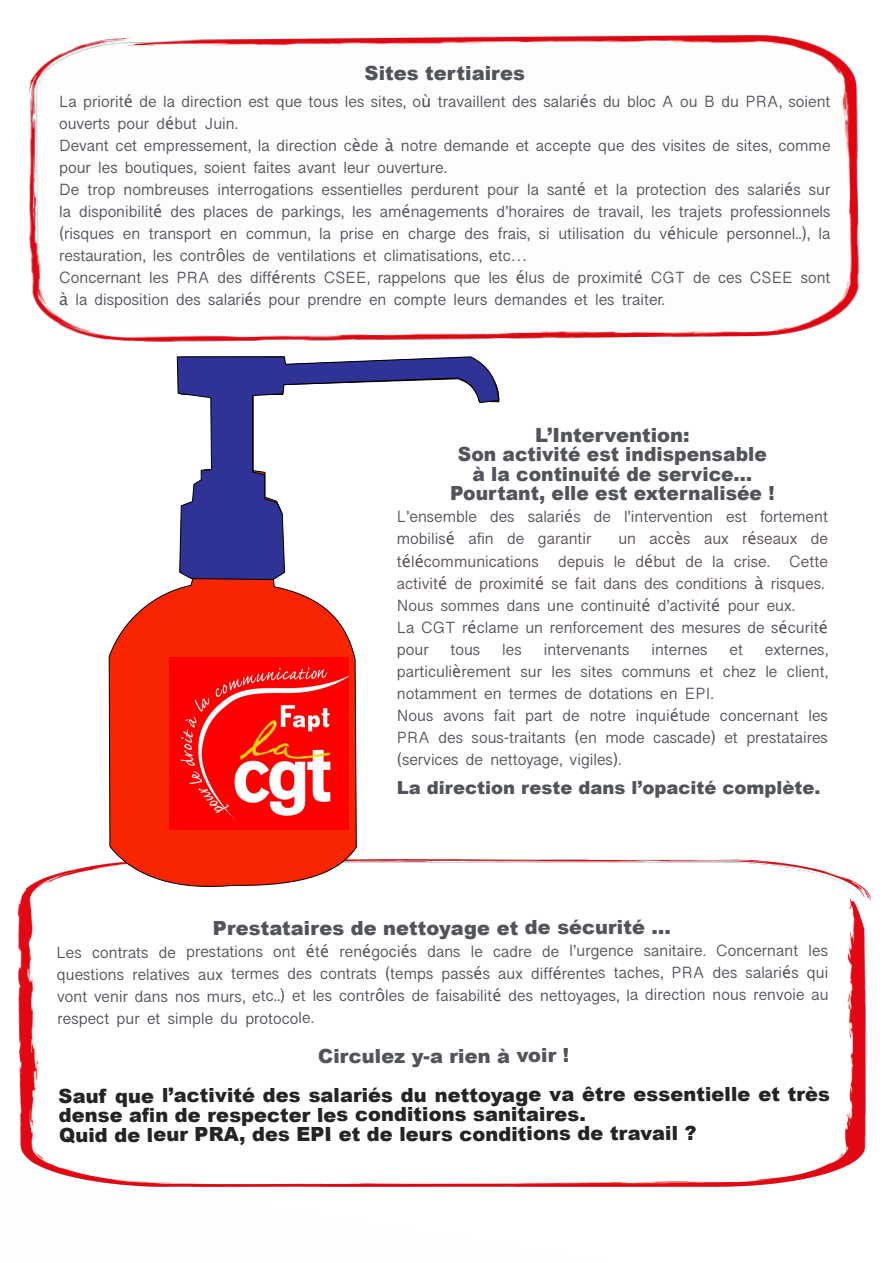
<style>
.page{position:relative;width:893px;height:1263px;background:#fff}
.page>*{position:absolute;margin:0;border:0;box-sizing:border-box;transform-origin:0 0}
.t1{font:900 19.5px/19.5px "Arial";color:#52545b;text-align:center}
.t2{font:900 19.5px/19.5px "Arial";color:#262423}
.t3{font:900 18px "Arial";color:#52545b}
.t4{font:16.5px/22px "Kannada Sangam MN";color:#52545b}
.t5{font:16.5px/22px "Kannada Sangam MN";color:#5c5150}
.s1{font-family:"Lucida Grande"}
.s2{color:#5c5150}
.s3{color:#52545b}
.s4{font-family:"Lucida Grande";color:#52545b}
</style>
<div class="page">
<img style="left:17px;top:859px;width:854px;height:328px">
<img style="left:28px;top:34px;width:831px;height:308px">
<svg style="left:109px;top:356px;width:390px;height:534px"></svg>
<svg style="left:177px;top:356px;width:322px;height:224px"></svg>
<img style="left:169px;top:658px;width:180px;height:171px">
<p class="t1" style="left:365px;top:66px;width:162px">Sites tertiaires</p>
<p class="t4" style="left:59px;top:92px;width:773px">La priorit<span class="s1">é</span> de la direction est que tous les sites, o<span class="s1">ù</span> travaillent des salari<span class="s1">é</span>s du bloc A ou B du PRA, soient ouverts pour d<span class="s1">é</span>but Juin.<br>Devant cet empressement, la direction c<span class="s1">è</span>de <span class="s1">à</span> notre demande et accepte que des visites de sites, comme pour les boutiques, soient faites avant leur ouverture.<br>De trop nombreuses interrogations essentielles perdurent pour la sant<span class="s1">é</span> et la protection des salari<span class="s1">é</span>s sur la disponibilit<span class="s1">é</span> des places de parkings, les am<span class="s1">é</span>nagements d’horaires de travail, les trajets professionnels (risques en transport en commun, la prise en charge des frais, si utilisation du v<span class="s1">é</span>hicule personnel..), la restauration, les contr<span class="s1">ô</span>les de ventilations et climatisations, etc<span class="s1">…<br></span>Concernant les PRA des diff<span class="s1">é</span>rents CSEE, rappelons que les <span class="s1">é</span>lus de proximit<span class="s1">é</span> CGT de ces CSEE sont <span class="s1">à</span> la disposition des salari<span class="s1">é</span>s pour prendre en compte leurs demandes et les traiter.</p>
<p class="t1" style="left:450px;top:427px;width:326px">L’Intervention:<br>Son activité est indispensable à la continuité de service…<br>Pourtant, elle est externalisée !</p>
<p class="t4" style="left:397px;top:508px;width:433px">L’ensemble des salari<span class="s1">é</span>s de l’intervention est fortement mobilis<span class="s1">é</span> afin de g<span class="s2">arantir</span></p>
<p class="t5" style="left:397px;top:530px;width:433px;text-indent:221px">un acc<span class="s1">è</span>s aux r<span class="s1">é</span>seaux de t<span class="s1">é</span>l<span class="s1">é</span>communications depuis le d<span class="s1">é</span>but de la crise. Cette activit<span class="s1">é</span> de proximit<span class="s1">é</span> se fait dans des conditions <span class="s1">à</span> risques.<br><span class="s3">Nous sommes dans une continuit</span><span class="s4">é</span> <span class="s3">d’activit</span><span class="s4">é</span> <span class="s3">pour eux.<br>La CGT r</span><span class="s4">é</span><span class="s3">clame un renforcement des mesures de s</span><span class="s4">é</span><span class="s3">curit</span><span class="s4">é </span><span class="s3">pour</span></p>
<p class="t4" style="left:451px;top:641px;width:31px">tous</p>
<p class="t4" style="left:502px;top:641px;width:21px">les</p>
<p class="t4" style="left:544px;top:641px;width:87px">intervenants</p>
<p class="t4" style="left:651px;top:641px;width:58px">internes</p>
<p class="t4" style="left:729px;top:641px;width:15px">et</p>
<p class="t4" style="left:397px;top:641px;width:433px;text-indent:368px">externes, particuli<span class="s1">è</span>rement sur les sites communs et chez le client, notamment en termes de dotations en EPI.<br>Nous avons fait part de notre inqui<span class="s1">é</span>tude concernant les PRA des sous-traitants (en mode cascade) et prestataires (services de nettoyage, vigiles).</p>
<p class="t3" style="left:397px;top:781px;width:425px">La direction reste dans l’opacité complète.</p>
<p class="t1" style="left:213px;top:920px;width:460px">Prestataires de nettoyage et de sécurité …</p>
<p class="t4" style="left:57px;top:942px;width:774px;text-align:justify">Les contrats de prestations ont <span class="s1">é</span>t<span class="s1">é</span> ren<span class="s1">é</span>goci<span class="s1">é</span>s dans le cadre de l’urgence sanitaire. Concernant les questions relatives aux termes des contrats (temps pass<span class="s1">é</span>s aux diff<span class="s1">é</span>rentes taches, PRA des salari<span class="s1">é</span>s qui vont venir dans nos murs, etc..) et les contr<span class="s1">ô</span>les de faisabilit<span class="s1">é</span> des nettoyages, la direction nous renvoie au respect pur et simple du protocole.</p>
<p class="t1" style="left:318px;top:1048px;width:253px">Circulez y-a rien à voir !</p>
<p class="t2" style="left:59px;top:1087px;width:773px">Sauf que l’activité des salariés du nettoyage va être essentielle et très dense afin de respecter les conditions sanitaires.<br>Quid de leur PRA, des EPI et de leurs conditions de travail ?</p>
</div>
